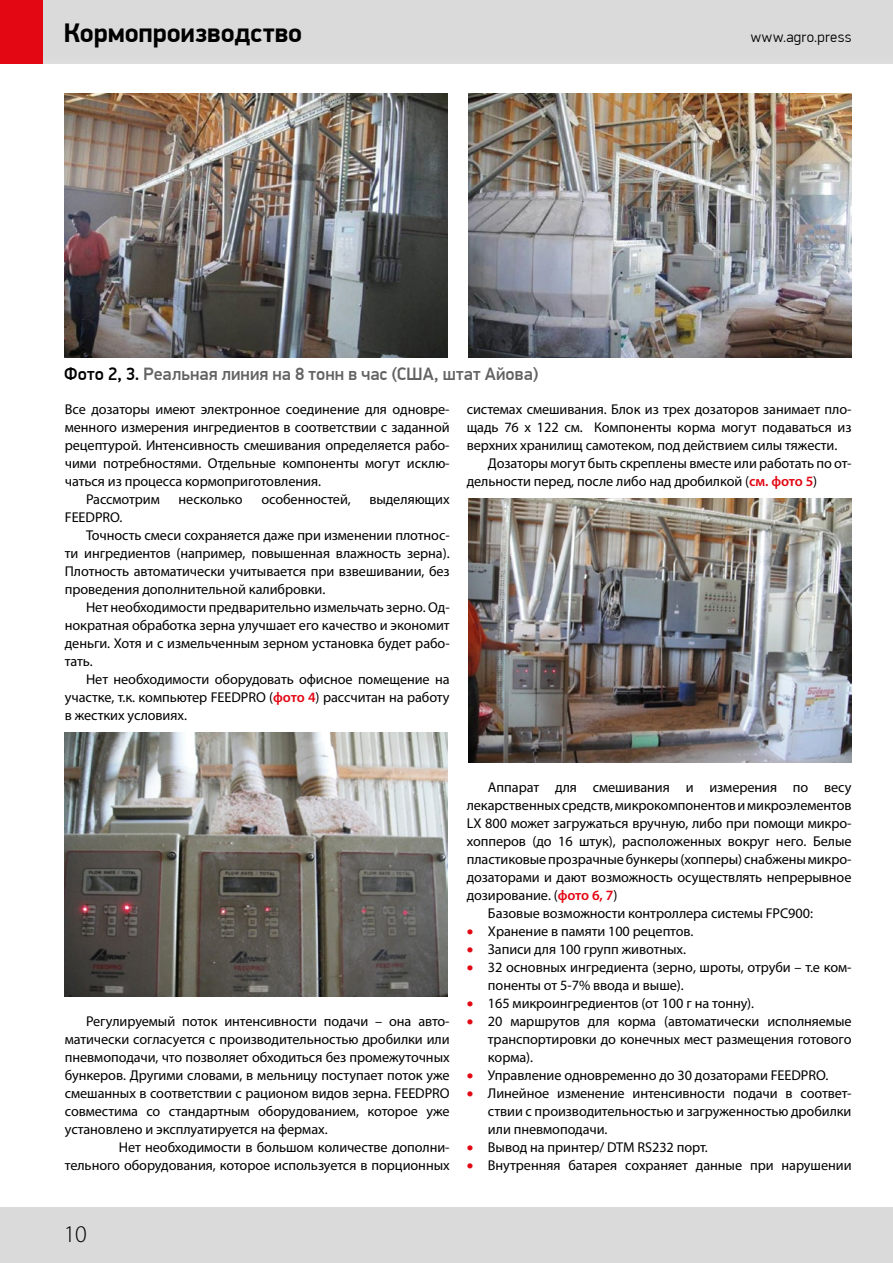
<style>
.page{position:relative;width:893px;height:1263px;background:#fff}
.page>*{position:absolute;margin:0;border:0;box-sizing:border-box;transform-origin:0 0}
.t1{font:700 27px "PF Din Display Pro";letter-spacing:-.01em;color:#000}
.t2{font:300 24px "Myriad Pro";color:#000}
.t3{font:500 18px "PF Din Display Pro";letter-spacing:.005em;color:#646363}
.t4{font:300 15px "PF Din Display Pro";letter-spacing:.025em;color:#000}
.t5{font:14.25px/18px "Myriad Pro";letter-spacing:-.005em;color:#000;text-align:justify}
.s1{color:#000}
.s2{font-weight:600;color:#e30613}
.s3{color:#e30613}
</style>
<div class="page">
<div style="left:0;top:1208px;width:893px;height:55px;background:#dadada"></div>
<div style="left:0;top:0;width:893px;height:64px;background:#dadada"></div>
<div style="left:0;top:0;width:43px;height:64px;background:#e30613"></div>
<img style="left:65px;top:94px;width:383px;height:263px">
<img style="left:469px;top:94px;width:382px;height:263px">
<img style="left:65px;top:732px;width:383px;height:264px">
<img style="left:469px;top:499px;width:382px;height:264px">
<h1 class="t1" style="left:64px;top:17px;width:240px">Кормопроизводство</h1>
<p class="t4" style="left:751px;top:28px;width:102px">www.agro.press</p>
<p class="t3" style="left:64px;top:363px;width:476px"><span class="s1">Фото 2, 3.</span> Реальная линия на 8 тонн в час (США, штат Айова)</p>
<p class="t5" style="left:65px;top:400px;width:386px">Все дозаторы имеют электронное соединение для одновре-</p>
<p class="t5" style="left:65px;top:418px;width:386px">менного измерения ингредиентов в соответствии с заданной</p>
<p class="t5" style="left:65px;top:436px;width:386px">рецептурой. Интенсивность смешивания определяется рабо-</p>
<p class="t5" style="left:65px;top:454px;width:386px">чими потребностями. Отдельные компоненты могут исклю-</p>
<p class="t5" style="left:65px;top:472px;width:258px">чаться из процесса кормоприготовления.</p>
<p class="t5" style="left:86px;top:490px;width:75px">Рассмотрим</p>
<p class="t5" style="left:179px;top:490px;width:66px">несколько</p>
<p class="t5" style="left:261px;top:490px;width:91px">особенностей,</p>
<p class="t5" style="left:369px;top:490px;width:82px">выделяющих</p>
<p class="t5" style="left:65px;top:508px;width:59px">FEEDPRO.</p>
<p class="t5" style="left:86px;top:526px;width:365px">Точность смеси сохраняется даже при изменении плотнос-</p>
<p class="t5" style="left:65px;top:544px;width:386px">ти ингредиентов (например, повышенная влажность зерна).</p>
<p class="t5" style="left:65px;top:562px;width:386px">Плотность автоматически учитывается при взвешивании, без</p>
<p class="t5" style="left:65px;top:580px;width:262px">проведения дополнительной калибровки.</p>
<p class="t5" style="left:86px;top:598px;width:365px">Нет необходимости предварительно измельчать зерно. Од-</p>
<p class="t5" style="left:65px;top:616px;width:386px">нократная обработка зерна улучшает его качество и экономит</p>
<p class="t5" style="left:65px;top:634px;width:386px">деньги. Хотя и с измельченным зерном установка будет рабо-</p>
<p class="t5" style="left:65px;top:652px;width:29px">тать.</p>
<p class="t5" style="left:86px;top:670px;width:365px">Нет необходимости оборудовать офисное помещение на</p>
<p class="t5" style="left:65px;top:688px;width:386px">участке, т.к. компьютер FEEDPRO (<span class="s2">фото 4</span>) рассчитан на работу</p>
<p class="t5" style="left:65px;top:706px;width:124px">в жестких условиях.</p>
<p class="t5" style="left:467px;top:400px;width:386px">системах смешивания. Блок из трех дозаторов занимает пло-</p>
<p class="t5" style="left:467px;top:418px;width:386px">щадь 76 х 122 см. Компоненты корма могут подаваться из</p>
<p class="t5" style="left:467px;top:436px;width:372px">верхних хранилищ самотеком, под действием силы тяжести.</p>
<p class="t5" style="left:488px;top:454px;width:365px">Дозаторы могут быть скреплены вместе или работать по от-</p>
<p class="t5" style="left:467px;top:472px;width:352px">дельности перед, после либо над дробилкой (<span class="s2">см. фото 5</span>)</p>
<p class="t5" style="left:65px;top:1012px;width:386px;text-indent:21px">Регулируемый поток интенсивности подачи – она авто&shy;матически согласуется с производительностью дробилки или пневмоподачи, что позволяет обходиться без промежуточных бункеров. Другими словами, в мельницу поступает поток уже смешанных в соответствии с рационом видов зерна. FEEDPRO совместима со стандартным оборудованием, которое уже установлено и эксплуатируется на фермах.</p>
<p class="t5" style="left:65px;top:1138px;width:386px;text-align:right">Нет необходимости в большом количестве дополни&shy;тельного оборудования, которое используется в порционных</p>
<p class="t5" style="left:488px;top:778px;width:365px">Аппарат для смешивания и измерения по весу</p>
<p class="t5" style="left:467px;top:796px;width:386px">лекарственных средств, микрокомпонентов и микроэлементов</p>
<p class="t5" style="left:467px;top:814px;width:386px">LX 800 может загружаться вручную, либо при помощи микро-</p>
<p class="t5" style="left:467px;top:832px;width:386px">хопперов (до 16 штук), расположенных вокруг него. Белые</p>
<p class="t5" style="left:467px;top:850px;width:386px">пластиковые прозрачные бункеры (хопперы) снабжены микро-</p>
<p class="t5" style="left:467px;top:868px;width:386px">дозаторами и дают возможность осуществлять непрерывное</p>
<p class="t5" style="left:467px;top:886px;width:152px">дозирование. (<span class="s2">фото 6, 7</span>)</p>
<p class="t5" style="left:488px;top:904px;width:326px">Базовые возможности контроллера системы FPC900:</p>
<p class="t5" style="left:467px;top:922px;width:228px"><span class="s3">•</span> Хранение в памяти 100 рецептов.</p>
<p class="t5" style="left:467px;top:940px;width:221px"><span class="s3">•</span> Записи для 100 групп животных.</p>
<p class="t5" style="left:488px;top:958px;width:365px;text-indent:-21px"><span class="s3">•</span> 32 основных ингредиента (зерно, шроты, отруби – т.е ком&shy;поненты от 5-7% ввода и выше).</p>
<p class="t5" style="left:467px;top:994px;width:289px"><span class="s3">•</span> 165 микроингредиентов (от 100 г на тонну).</p>
<p class="t5" style="left:488px;top:1012px;width:365px;text-indent:-21px"><span class="s3">•</span> 20 маршрутов для корма (автоматически исполняемые транспортировки до конечных мест размещения готового корма).</p>
<p class="t5" style="left:467px;top:1066px;width:363px"><span class="s3">•</span> Управление одновременно до 30 дозаторами FEEDPRO.</p>
<p class="t5" style="left:488px;top:1084px;width:365px;text-indent:-21px"><span class="s3">•</span> Линейное изменение интенсивности подачи в соответ&shy;ствии с производительностью и загруженностью дробилки или пневмоподачи.</p>
<p class="t5" style="left:467px;top:1138px;width:243px"><span class="s3">•</span> Вывод на принтер/ DTM RS232 порт.</p>
<p class="t5" style="left:467px;top:1156px;width:386px"><span class="s3">•</span> Внутренняя батарея сохраняет данные при нарушении</p>
<h2 class="t2" style="left:64px;top:1219px;width:25px">10</h2>
</div>
